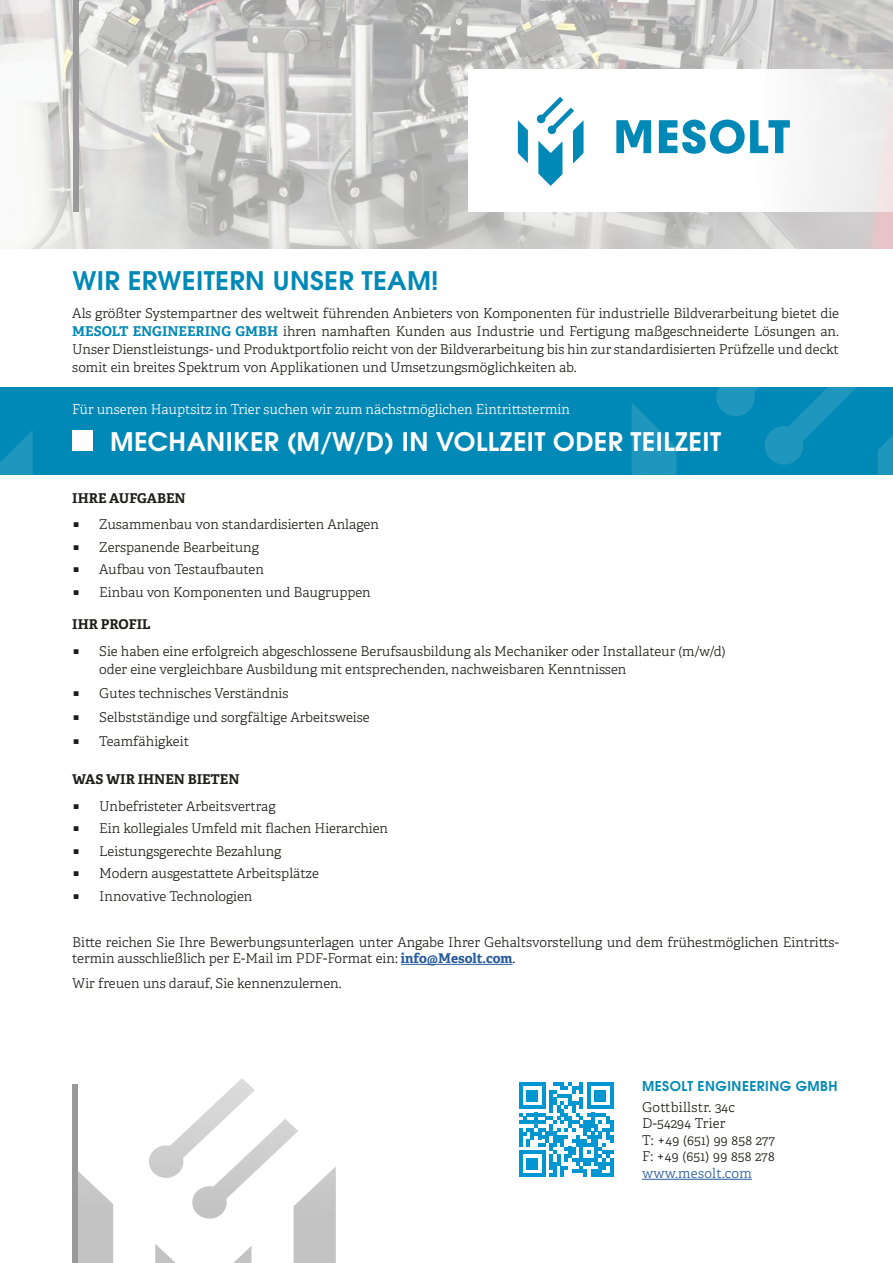
<style>
.page{position:relative;width:893px;height:1263px;background:#fff}
.page>*{position:absolute;margin:0;border:0;box-sizing:border-box;transform-origin:0 0}
.t1{font:700 25.5px "Te X Gyre Adventor";letter-spacing:.015em;color:#fff}
.t2{font:700 25.5px "Te X Gyre Adventor";letter-spacing:.015em;color:#0089b6;scale:1.04 1}
.t3{font:300 13.5px/18px "Adelle";color:#1d1d1b}
.t4{font:300 13.5px "Adelle";color:#fff}
.t5{font:700 13.5px "Adelle";color:#1d1d1b}
.t6{font:700 13.5px "Te X Gyre Adventor";letter-spacing:.035em;color:#0089b6}
.t7{font:300 13.5px "Adelle";letter-spacing:.02em;color:#275b9b}
.s1{font-weight:700;color:#0089b6}
.s2{font-weight:700;color:#275b9b}
</style>
<div class="page">
<img style="left:0;top:0;width:893px;height:249px">
<div style="left:0;top:387px;width:893px;height:87px;background:#0089b6"></div>
<div style="left:468px;top:69px;width:425px;height:142px;background:linear-gradient(to right,#fff,#f3f2f2)"></div>
<svg style="left:518px;top:120px;width:10px;height:43px"></svg>
<svg style="left:536px;top:97px;width:47px;height:89px"></svg>
<svg style="left:616px;top:120px;width:35px;height:33px"></svg>
<svg style="left:659px;top:120px;width:131px;height:34px"></svg>
<svg style="left:632px;top:403px;width:44px;height:72px"></svg>
<svg style="left:714px;top:387px;width:179px;height:88px"></svg>
<svg style="left:78px;top:1171px;width:35px;height:92px"></svg>
<svg style="left:149px;top:1078px;width:187px;height:185px"></svg>
<hr style="left:642px;top:1179px;width:110px;height:1px;background:#275b9b">
<svg style="left:519px;top:1082px;width:94px;height:95px"></svg>
<hr style="left:401px;top:964px;width:112px;height:1px;background:#275b9b">
<div style="left:73px;top:430px;width:20px;height:21px;background:#fff"></div>
<div style="left:73px;top:0;width:6px;height:211px;background:#999"></div>
<svg style="left:0;top:430px;width:33px;height:45px"></svg>
<div style="left:72px;top:1084px;width:6px;height:179px;background:#999"></div>
<h1 class="t2" style="left:72px;top:258px;width:354px">WIR ERWEITERN UNSER TEAM!</h1>
<p class="t3" style="left:72px;top:305px;width:768px;text-align:justify">Als größter Systempartner des weltweit führenden Anbieters von Komponenten für industrielle Bildverarbeitung bietet die <span class="s1">MESOLT ENGINEERING GMBH</span> ihren namhaften Kunden aus Industrie und Fertigung maßgeschneiderte Lösungen an.<br>Unser Dienstleistungs- und Produktportfolio reicht von der Bildverarbeitung bis hin zur standardisierten Prüfzelle und deckt somit ein breites Spektrum von Applikationen und Umsetzungsmöglichkeiten ab.</p>
<p class="t4" style="left:72px;top:401px;width:499px">Für unseren Hauptsitz in Trier suchen wir zum nächstmöglichen Eintrittstermin</p>
<h1 class="t1" style="left:110px;top:420px;width:612px">MECHANIKER (M/W/D) IN VOLLZEIT ODER TEILZEIT</h1>
<p class="t5" style="left:72px;top:489px;width:115px">IHRE AUFGABEN</p>
<p class="t3" style="left:72px;top:516px;width:10px">̃</p>
<p class="t3" style="left:99px;top:516px;width:281px">Zusammenbau von standardisierten Anlagen</p>
<p class="t3" style="left:72px;top:538px;width:10px">̃</p>
<p class="t3" style="left:99px;top:538px;width:161px">Zerspanende Bearbeitung</p>
<p class="t3" style="left:72px;top:561px;width:10px">̃</p>
<p class="t3" style="left:99px;top:561px;width:166px">Aufbau von Testaufbauten</p>
<p class="t3" style="left:72px;top:583px;width:10px">̃</p>
<p class="t3" style="left:99px;top:583px;width:273px">Einbau von Komponenten und Baugruppen</p>
<p class="t5" style="left:72px;top:616px;width:80px">IHR PROFIL</p>
<p class="t3" style="left:72px;top:642px;width:10px">̃</p>
<p class="t3" style="left:99px;top:642px;width:628px">Sie haben eine erfolgreich abgeschlossene Berufsausbildung als Mechaniker oder Installateur (m/w/d) oder eine vergleichbare Ausbildung mit entsprechenden, nachweisbaren Kenntnissen</p>
<p class="t3" style="left:72px;top:684px;width:10px">̃</p>
<p class="t3" style="left:99px;top:684px;width:191px">Gutes technisches Verständnis</p>
<p class="t3" style="left:72px;top:708px;width:10px">̃</p>
<p class="t3" style="left:99px;top:708px;width:272px">Selbstständige und sorgfältige Arbeitsweise</p>
<p class="t3" style="left:72px;top:732px;width:10px">̃</p>
<p class="t3" style="left:99px;top:732px;width:91px">Teamfähigkeit</p>
<p class="t5" style="left:72px;top:771px;width:169px">WAS WIR IHNEN BIETEN</p>
<p class="t3" style="left:72px;top:797px;width:10px">̃</p>
<p class="t3" style="left:99px;top:797px;width:178px">Unbefristeter Arbeitsvertrag</p>
<p class="t3" style="left:72px;top:820px;width:10px">̃</p>
<p class="t3" style="left:99px;top:820px;width:290px">Ein kollegiales Umfeld mit flachen Hierarchien</p>
<p class="t3" style="left:72px;top:842px;width:10px">̃</p>
<p class="t3" style="left:99px;top:842px;width:184px">Leistungsgerechte Bezahlung</p>
<p class="t3" style="left:72px;top:865px;width:10px">̃</p>
<p class="t3" style="left:99px;top:865px;width:221px">Modern ausgestattete Arbeitsplätze</p>
<p class="t3" style="left:72px;top:887px;width:10px">̃</p>
<p class="t3" style="left:99px;top:887px;width:155px">Innovative Technologien</p>
<p class="t3" style="left:72px;top:934px;width:768px;line-height:16.2px">Bitte reichen Sie Ihre Bewerbungsunterlagen unter Angabe Ihrer Gehaltsvorstellung und dem frühestmöglichen Eintritts&shy;termin ausschließlich per E-Mail im PDF-Format ein: <span class="s2">info@Mesolt.com</span>.</p>
<p class="t3" style="left:72px;top:974px;width:271px">Wir freuen uns darauf, Sie kennenzulernen.</p>
<p class="t6" style="left:642px;top:1074px;width:197px">MESOLT ENGINEERING GMBH</p>
<p class="t3" style="left:642px;top:1099px;width:135px;line-height:16.5px">Gottbillstr. 34c<br>D-54294 Trier<br>T: +49 (651) 99 858 277<br>F: +49 (651) 99 858 278</p>
<p class="t7" style="left:642px;top:1165px;width:111px">www.mesolt.com</p>
</div>
